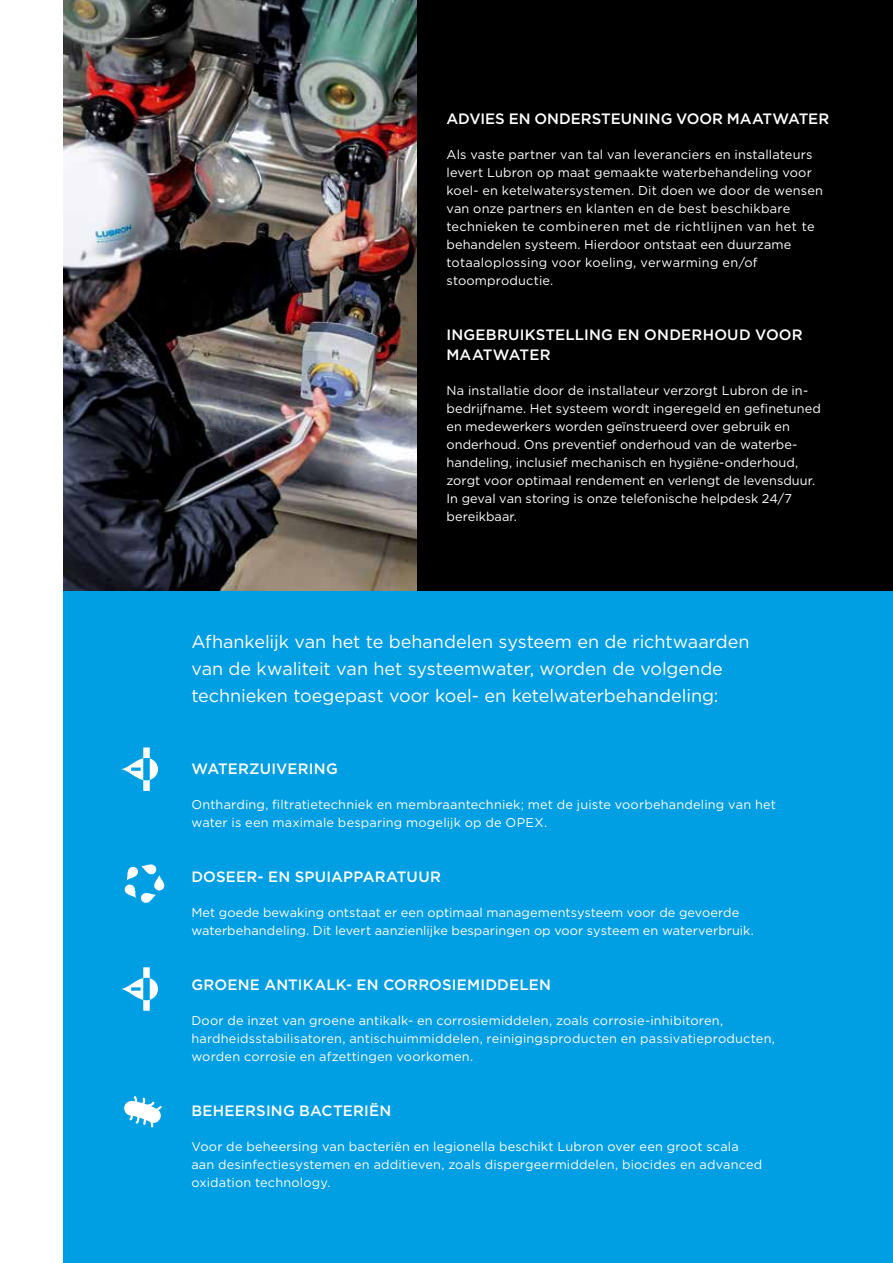
<style>
.page{position:relative;width:893px;height:1263px;background:#fff}
.page>*{position:absolute;margin:0;border:0;box-sizing:border-box;transform-origin:0 0}
.t1{font:18px/27px "Gotham";color:#fff}
.t2{font:500 15px/19.5px "Gotham";letter-spacing:.015em;color:#fff}
.t3{font:12.75px/18px "Gotham";letter-spacing:.01em;color:#fff}
</style>
<div class="page">
<div style="left:64px;top:523px;width:829px;height:740px;background:#009ee3"></div>
<img style="left:64px;top:0;width:354px;height:590px">
<svg style="left:121px;top:747px;width:37px;height:44px"></svg>
<svg style="left:121px;top:967px;width:37px;height:44px"></svg>
<svg style="left:124px;top:1096px;width:38px;height:31px"></svg>
<svg style="left:154px;top:874px;width:10px;height:16px"></svg>
<svg style="left:124px;top:864px;width:33px;height:39px"></svg>
<div style="left:418px;top:0;width:475px;height:590px;background:#000"></div>
<p class="t2" style="left:446px;top:109px;width:384px">ADVIES EN ONDERSTEUNING VOOR MAATWATER</p>
<p class="t3" style="left:446px;top:145px;width:378px">Als vaste partner van tal van leveranciers en installateurs levert Lubron op maat gemaakte waterbehandeling voor koel- en ketelwatersystemen. Dit doen we door de wensen van onze partners en klanten en de best beschikbare technieken te combineren met de richtlijnen van het te behandelen systeem. Hierdoor ontstaat een duurzame totaaloplossing voor koeling, verwarming en/of stoomproductie.</p>
<p class="t2" style="left:446px;top:325px;width:358px">INGEBRUIKSTELLING EN ONDERHOUD VOOR<br>MAATWATER</p>
<p class="t3" style="left:446px;top:381px;width:376px">Na installatie door de installateur verzorgt Lubron de in&shy;bedrijfname. Het systeem wordt ingeregeld en gefinetuned en medewerkers worden geïnstrueerd over gebruik en onderhoud. Ons preventief onderhoud van de waterbe&shy;handeling, inclusief mechanisch en hygiëne-onderhoud, zorgt voor optimaal rendement en verlengt de levensduur.<br>In geval van storing is onze telefonische helpdesk 24/7 bereikbaar.</p>
<h1 class="t1" style="left:191px;top:628px;width:560px">Afhankelijk van het te behandelen systeem en de richtwaarden van de kwaliteit van het systeemwater, worden de volgende technieken toegepast voor koel- en ketelwaterbehandeling:</h1>
<p class="t2" style="left:191px;top:759px;width:148px">WATERZUIVERING</p>
<p class="t3" style="left:191px;top:795px;width:586px">Ontharding, filtratietechniek en membraantechniek; met de juiste voorbehandeling van het water is een maximale besparing mogelijk op de OPEX.</p>
<p class="t2" style="left:191px;top:867px;width:251px">DOSEER- EN SPUIAPPARATUUR</p>
<p class="t3" style="left:191px;top:903px;width:564px">Met goede bewaking ontstaat er een optimaal managementsysteem voor de gevoerde waterbehandeling. Dit levert aanzienlijke besparingen op voor systeem en waterverbruik.</p>
<p class="t2" style="left:191px;top:975px;width:361px">GROENE ANTIKALK- EN CORROSIEMIDDELEN</p>
<p class="t3" style="left:191px;top:1011px;width:585px">Door de inzet van groene antikalk- en corrosiemiddelen, zoals corrosie-inhibitoren, hardheidsstabilisatoren, antischuimmiddelen, reinigingsproducten en passivatieproducten, worden corrosie en afzettingen voorkomen.</p>
<p class="t2" style="left:191px;top:1101px;width:201px">BEHEERSING BACTERIËN</p>
<p class="t3" style="left:191px;top:1137px;width:573px">Voor de beheersing van bacteriën en legionella beschikt Lubron over een groot scala aan desinfectiesystemen en additieven, zoals dispergeermiddelen, biocides en advanced oxidation technology.</p>
</div>
